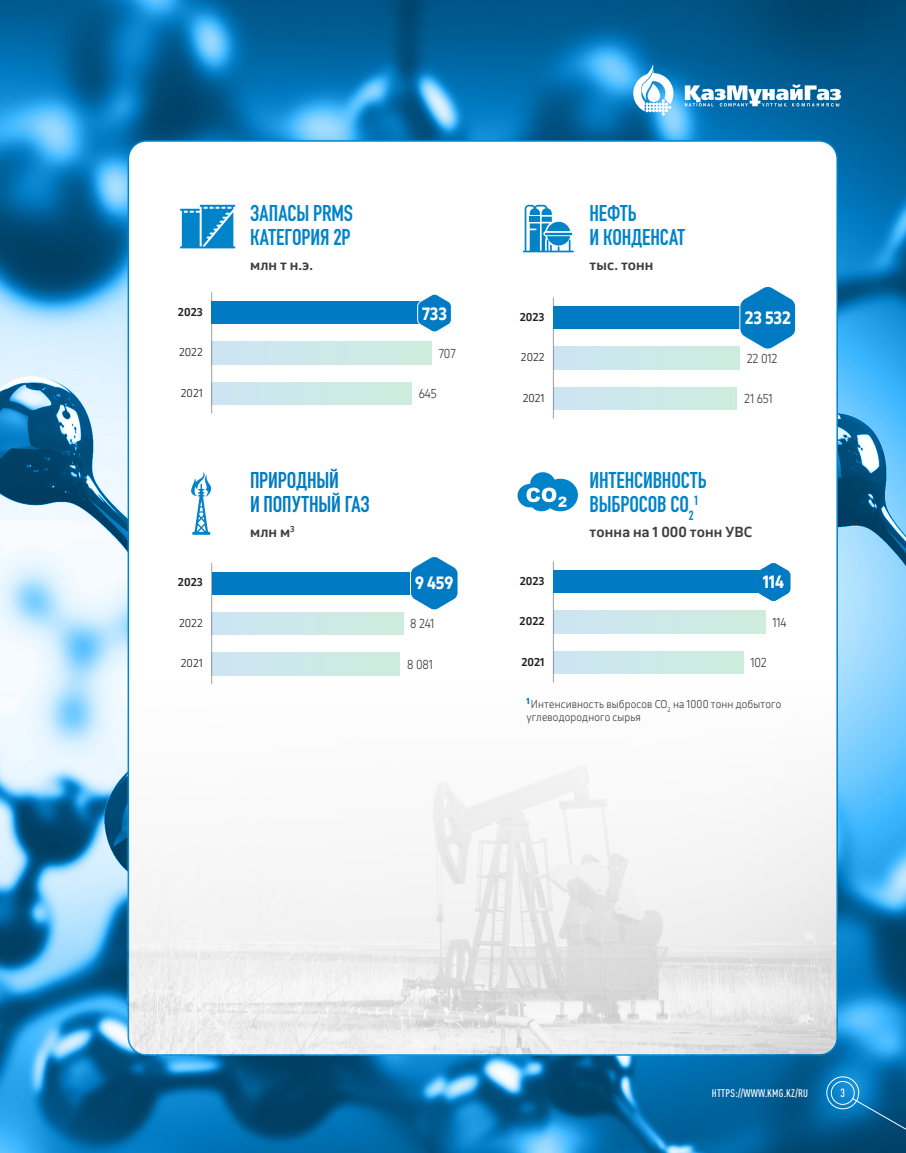
<style>
.page{position:relative;width:906px;height:1153px;background:#fff}
.page>*{position:absolute;margin:0;border:0;box-sizing:border-box;transform-origin:0 0}
.t1{font:700 22.5px/24px "DIN Condensed";letter-spacing:-.005em;color:#0083c8}
.t2{font:700 22.5px/24px "DIN Condensed";letter-spacing:-.01em;color:#007bc3}
.t3{font:800 16.5px "November LCG";letter-spacing:-.01em;color:#fff;scale:.9 1}
.t4{font:700 13.5px "November LCG";letter-spacing:.01em;color:#3e3e3f}
.t5{font:700 13.05px "DIN Condensed";color:#007bc3}
.t6{font:300 12px "November LCG";letter-spacing:-.01em;color:#3e3e3f;scale:.9 1}
.t7{font:500 condensed 11.85px "DIN Pro";color:#fff}
.t8{font:500 condensed 10.95px "DIN Pro";letter-spacing:.02em;color:#fff}
.t9{font:300 10.5px/12.6px "November LCG";letter-spacing:.015em;color:#3e3e3f;scale:.93 1}
.t10{font:300 10.5px "November LCG";color:#231f20}
.t11{font:700 10.5px "November LCG";color:#231f20}
</style>
<div class="page">
<img style="left:0;top:0;width:906px;height:1152px">
<div style="left:128px;top:141px;width:709px;height:913px;background:#fff;border-radius:18px"></div>
<img style="left:126px;top:675px;width:711px;height:380px">
<svg style="left:523px;top:205px;width:51px;height:47px"></svg>
<svg style="left:180px;top:205px;width:55px;height:43px"></svg>
<svg style="left:191px;top:472px;width:21px;height:62px"></svg>
<svg style="left:517px;top:472px;width:61px;height:39px"></svg>
<hr style="left:211px;top:292px;width:1px;height:121px;background:#a8a9ad">
<div style="left:212px;top:301px;width:227px;height:23px;background:#007bc3"></div>
<div style="left:212px;top:341px;width:219px;height:23px;background:#cde9e9"></div>
<div style="left:212px;top:382px;width:199px;height:22px;background:#cde9e9"></div>
<svg style="left:417px;top:294px;width:35px;height:38px"></svg>
<hr style="left:211px;top:563px;width:1px;height:121px;background:#a8a9ad">
<div style="left:212px;top:571px;width:219px;height:23px;background:#007bc3"></div>
<div style="left:212px;top:612px;width:191px;height:22px;background:#cde9e9"></div>
<div style="left:212px;top:652px;width:187px;height:23px;background:#cde9e9"></div>
<svg style="left:410px;top:556px;width:48px;height:54px"></svg>
<hr style="left:553px;top:297px;width:1px;height:121px;background:#a8a9ad">
<div style="left:553px;top:306px;width:199px;height:23px;background:#007bc3"></div>
<div style="left:553px;top:347px;width:186px;height:22px;background:#cde9e9"></div>
<div style="left:553px;top:387px;width:183px;height:23px;background:#cde9e9"></div>
<svg style="left:739px;top:286px;width:57px;height:63px"></svg>
<hr style="left:553px;top:561px;width:1px;height:121px;background:#a8a9ad">
<div style="left:553px;top:570px;width:212px;height:23px;background:#007bc3"></div>
<div style="left:553px;top:610px;width:212px;height:23px;background:#cde9e9"></div>
<div style="left:553px;top:651px;width:190px;height:22px;background:#cde9e8"></div>
<svg style="left:756px;top:563px;width:34px;height:38px"></svg>
<div style="left:826px;top:1076px;width:33px;height:32px;border:1px solid #fff;border-radius:50%"></div>
<svg style="left:831px;top:1080px;width:75px;height:56px"></svg>
<svg style="left:633px;top:64px;width:40px;height:51px"></svg>
<svg style="left:685px;top:84px;width:156px;height:23px"></svg>
<h1 class="t1" style="left:250px;top:201px;width:105px">ЗАПАСЫ PRMS<br>КАТЕГОРИЯ 2P</h1>
<p class="t4" style="left:250px;top:253px;width:64px">млн т н.э.</p>
<h1 class="t1" style="left:589px;top:201px;width:97px">НЕФТЬ<br>И КОНДЕНСАТ</h1>
<p class="t4" style="left:589px;top:253px;width:65px">тыс. тонн</p>
<p class="t11" style="left:178px;top:303px;width:26px">2023</p>
<h2 class="t3" style="left:422px;top:300px;width:29px">733</h2>
<p class="t6" style="left:439px;top:343px;width:20px">707</p>
<p class="t6" style="left:419px;top:384px;width:21px">645</p>
<p class="t10" style="left:179px;top:344px;width:25px">2022</p>
<p class="t10" style="left:181px;top:384px;width:23px">2021</p>
<p class="t11" style="left:520px;top:308px;width:26px">2023</p>
<p class="t10" style="left:521px;top:349px;width:25px">2022</p>
<p class="t10" style="left:523px;top:389px;width:23px">2021</p>
<h2 class="t3" style="left:744px;top:304px;width:53px">23 532</h2>
<p class="t6" style="left:747px;top:349px;width:35px">22 012</p>
<p class="t6" style="left:744px;top:389px;width:33px">21 651</p>
<h1 class="t2" style="left:250px;top:468px;width:122px">ПРИРОДНЫЙ<br>И ПОПУТНЫЙ ГАЗ</h1>
<p class="t4" style="left:250px;top:521px;width:46px">млн м<sup>3</sup></p>
<h1 class="t1" style="left:589px;top:468px;width:119px">ИНТЕНСИВНОСТЬ<br>ВЫБРОСОВ CO<sub>2</sub></h1>
<p class="t5" style="left:694px;top:491px;width:6px">1</p>
<p class="t4" style="left:589px;top:521px;width:164px">тонна на 1 000 тонн УВС</p>
<p class="t11" style="left:178px;top:574px;width:26px">2023</p>
<h2 class="t3" style="left:415px;top:569px;width:44px">9 459</h2>
<p class="t11" style="left:520px;top:572px;width:26px">2023</p>
<h2 class="t3" style="left:763px;top:568px;width:25px">114</h2>
<p class="t10" style="left:179px;top:614px;width:25px">2022</p>
<p class="t10" style="left:181px;top:655px;width:23px">2021</p>
<p class="t6" style="left:410px;top:614px;width:29px">8 241</p>
<p class="t6" style="left:407px;top:655px;width:30px">8 081</p>
<p class="t11" style="left:519px;top:612px;width:26px">2022</p>
<p class="t11" style="left:521px;top:653px;width:25px">2021</p>
<p class="t6" style="left:772px;top:613px;width:17px">114</p>
<p class="t6" style="left:750px;top:653px;width:20px">102</p>
<p class="t9" style="left:526px;top:698px;width:275px"><sup>1</sup> Интенсивность выбросов СО<sub>2</sub> на 1000 тонн добытого углеводородного сырья</p>
<p class="t8" style="left:712px;top:1084px;width:98px">HTTPS://WWW.KMG.KZ/RU</p>
<p class="t7" style="left:840px;top:1083px;width:6px">3</p>
</div>
